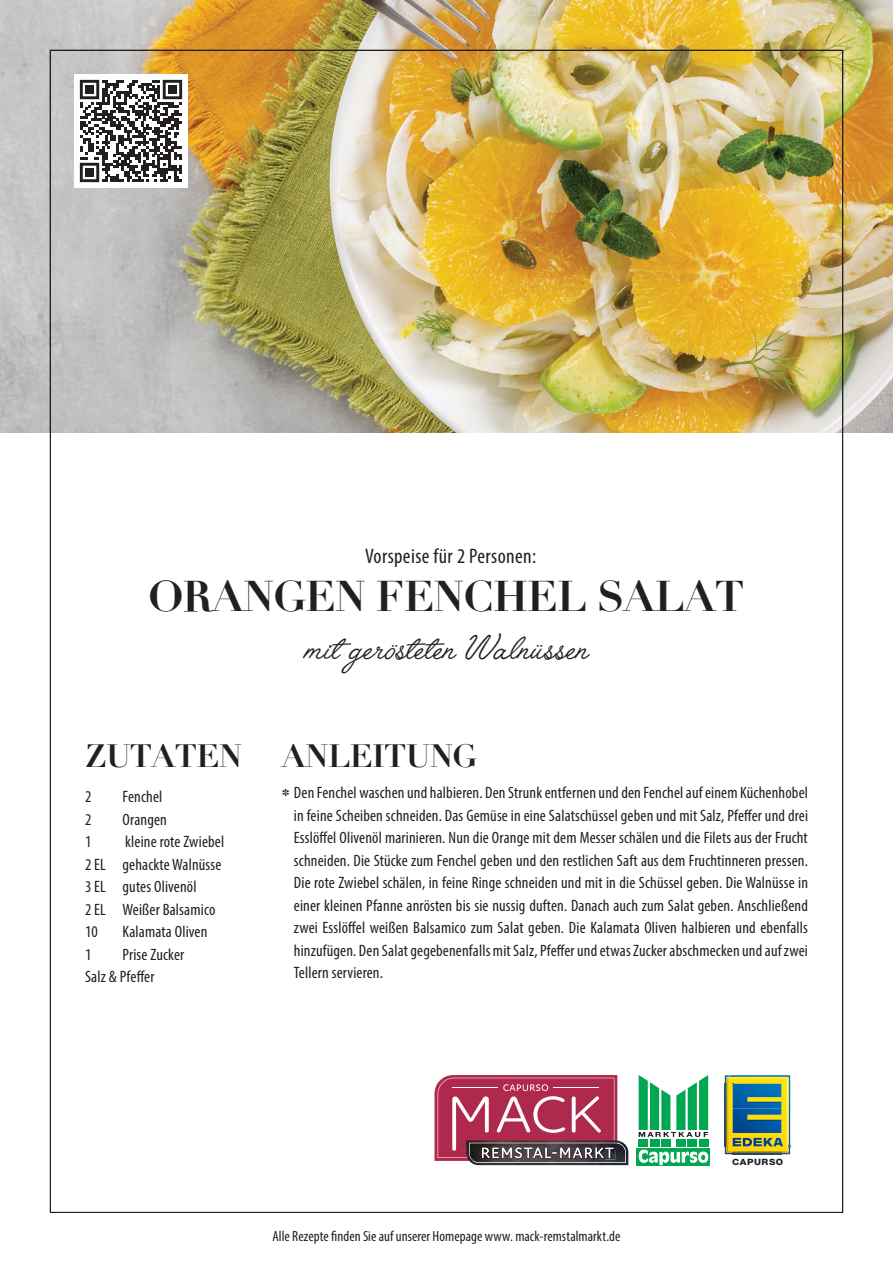
<style>
.page{position:relative;width:893px;height:1263px;background:#fff}
.page>*{position:absolute;margin:0;border:0;box-sizing:border-box;transform-origin:0 0}
.t1{font:45px "Angelface";color:#231f20}
.t2{font:700 42px "Didot";letter-spacing:-.02em;color:#231f20}
.t3{font:700 31.5px "Didot";letter-spacing:-.02em;color:#231f20}
.t4{font:condensed 21px "Myriad Pro";letter-spacing:.02em;color:#231f20}
.t5{font:condensed 16.5px/22.5px "Myriad Pro";letter-spacing:.01em;color:#231f20}
.t6{font:condensed 14.7px "Myriad Pro";letter-spacing:.005em;color:#231f20}
.t7{font:800 8.7px "Helvetica Neue";letter-spacing:.06em;color:#231f20;scale:1.09 1}
.s1{font-family:"Didot";font-weight:700;font-stretch:normal}
</style>
<div class="page">
<img style="left:0;top:0;width:893px;height:432px">
<img style="left:52px;top:52px;width:789px;height:380px">
<div style="left:74px;top:74px;width:114px;height:114px;background:#fff"></div>
<svg style="left:80px;top:80px;width:102px;height:102px"></svg>
<div style="left:85px;top:85px;width:9px;height:9px;background:#231f20"></div>
<div style="left:168px;top:85px;width:9px;height:9px;background:#231f20"></div>
<div style="left:85px;top:168px;width:9px;height:9px;background:#231f20"></div>
<img style="left:472px;top:1163px;width:124px;height:2px">
<img style="left:596px;top:1145px;width:32px;height:20px">
<svg style="left:434px;top:1075px;width:192px;height:88px;background:#ab566d"></svg>
<hr style="left:553px;top:1087px;width:46px;height:1px;background:#fff">
<hr style="left:452px;top:1087px;width:46px;height:1px;background:#fff">
<svg style="left:637px;top:1075px;width:73px;height:90px"></svg>
<img style="left:734px;top:1075px;width:56px;height:2px">
<img style="left:734px;top:1077px;width:56px;height:38px">
<img style="left:726px;top:1085px;width:7px;height:30px">
<img style="left:725px;top:1085px;width:1px;height:30px">
<svg style="left:725px;top:1115px;width:65px;height:39px;background:#b6ac30"></svg>
<svg style="left:725px;top:1075px;width:9px;height:10px"></svg>
<img style="left:733px;top:1084px;width:48px;height:49px">
<p class="t4" style="left:365px;top:543px;width:173px">Vorspeise für 2 Personen:</p>
<h2 class="t2" style="left:148px;top:569px;width:598px">ORANGEN FENCHEL SALAT</h2>
<h1 class="t1" style="left:304px;top:622px;width:286px">mit gerösteten Walnüssen</h1>
<h3 class="t3" style="left:85px;top:736px;width:159px">ZUTATEN</h3>
<p class="t5" style="left:85px;top:785px;width:8px">2</p>
<p class="t5" style="left:123px;top:785px;width:41px">Fenchel</p>
<p class="t5" style="left:85px;top:808px;width:8px">2</p>
<p class="t5" style="left:123px;top:808px;width:46px">Orangen</p>
<p class="t5" style="left:85px;top:830px;width:8px">1</p>
<p class="t5" style="left:85px;top:830px;width:141px;text-indent:40px">kleine rote Zwiebel<br>2 EL gehackte Walnüsse<br>3 EL gutes Olivenöl<br>2 EL Weißer Balsamico<br>10</p>
<p class="t5" style="left:123px;top:920px;width:86px">Kalamata Oliven</p>
<p class="t5" style="left:85px;top:943px;width:101px;text-indent:38px">Prise Zucker<br>Salz &amp; Pfeffer</p>
<p class="t5" style="left:85px;top:943px;width:8px">1</p>
<p class="t5" style="left:137px;top:965px;width:5px">f</p>
<h3 class="t3" style="left:282px;top:736px;width:197px">ANLEITUNG</h3>
<p class="t5" style="left:294px;top:781px;width:516px;text-align:justify;text-indent:-12px"><span class="s1">*</span> Den Fenchel waschen und halbieren. Den Strunk entfernen und den Fenchel auf einem Küchenhobel in feine Scheiben schneiden. Das Gemüse in eine Salatschüssel geben und mit Salz, Pfeffer und drei Esslöffel Olivenöl marinieren. Nun die Orange mit dem Messer schälen und die Filets aus der Frucht schneiden. Die Stücke zum Fenchel geben und den restlichen Saft aus dem Fruchtinneren pressen.<br>Die rote Zwiebel schälen, in feine Ringe schneiden und mit in die Schüssel geben. Die Walnüsse in einer kleinen Pfanne anrösten bis sie nussig duften. Danach auch zum Salat geben. Anschließend zwei Esslöffel weißen Balsamico zum Salat geben. Die Kalamata Oliven halbieren und ebenfalls hinzufügen. Den Salat gegebenenfalls mit Salz, Pfeffer und etwas Zucker abschmecken und auf zwei Tellern servieren.</p>
<p class="t5" style="left:547px;top:803px;width:36px">Salat S</p>
<p class="t5" style="left:745px;top:803px;width:5px">f</p>
<p class="t5" style="left:320px;top:826px;width:5px">f</p>
<p class="t5" style="left:474px;top:894px;width:8px">d</p>
<p class="t5" style="left:347px;top:916px;width:389px">f weißen Balsamico zum Sal t geben und die Kalamata Oliven halbieren</p>
<p class="t5" style="left:557px;top:939px;width:5px">f</p>
<p class="t6" style="left:273px;top:1227px;width:349px">Alle Rezepte finden Sie auf unserer Homepage www. mack-remstalmarkt.de</p>
<p class="t7" style="left:732px;top:1157px;width:48px">CAPURSO</p>
</div>
